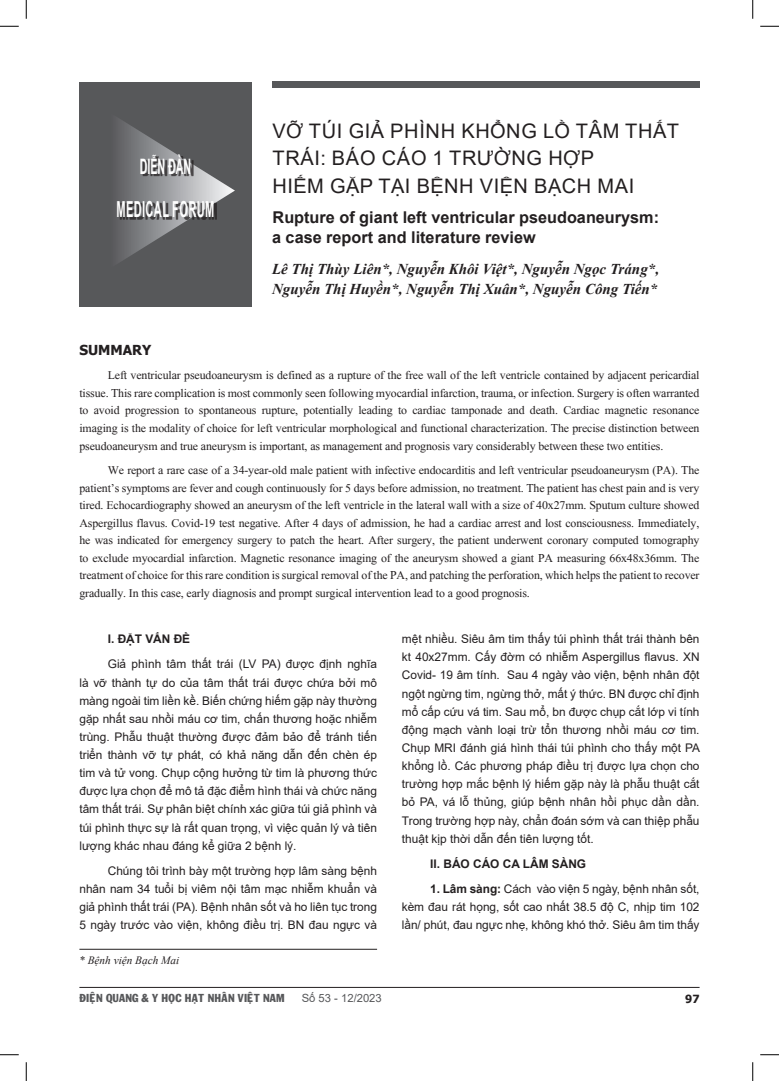
<style>
.page{position:relative;width:779px;height:1081px;background:#fff}
.page>*{position:absolute;margin:0;border:0;box-sizing:border-box;transform-origin:0 0}
.t1{font:700 22px "Arial";letter-spacing:.035em;color:#fff;scale:.5 1}
.t2{font:700 21.25px "Arial";color:#fff;scale:.5 1}
.titbai{font:20px/27.5px "Arial";letter-spacing:.035em;color:#231f20}
.titbai-2{font:700 16.25px "Arial";color:#231f20}
.titbai-3{font:italic 700 15px "Times New Roman";color:#231f20}
.t3{font:700 13.75px "Tahoma";color:#231f20}
.t4{font:11.88px/17.5px "SVN Times New Roman";letter-spacing:-.01em;color:#231f20;text-align:justify}
.t5{font:11.88px/18.1px "Arial";color:#231f20;text-align:justify}
.t6{font:700 11.88px "Arial";color:#231f20}
.t7{font:11.25px "VNI Franko";color:#57585a}
.t8{font:italic 11.25px "Times New Roman";color:#231f20}
.t9{font:11.25px "Arial";color:#57585a}
.t10{font:700 11.25px "Tahoma";color:#231f20}
.s1{font-weight:700}
</style>
<div class="page">
<hr style="left:79px;top:986px;width:620px;height:1px;background:#231f20">
<div style="left:272px;top:82px;width:428px;height:6px;background:#57585a"></div>
<div style="left:79px;top:82px;width:173px;height:225px;background:#57585a"></div>
<svg style="left:118px;top:119px;width:117px;height:143px"></svg>
<div style="left:142px;top:156px;width:52px;height:20px;background:#231f20;opacity:.75"></div>
<div style="left:119px;top:202px;width:98px;height:18px;background:#231f20;opacity:.75"></div>
<hr style="left:79px;top:948px;width:298px;height:1px;background:#231f20">
<svg style="left:0;top:25px;width:19px;height:2px"></svg>
<svg style="left:760px;top:25px;width:19px;height:2px"></svg>
<svg style="left:0;top:1054px;width:19px;height:1px"></svg>
<svg style="left:760px;top:1054px;width:19px;height:1px"></svg>
<svg style="left:25px;top:0;width:2px;height:19px"></svg>
<svg style="left:25px;top:1062px;width:2px;height:18px"></svg>
<svg style="left:752px;top:0;width:1px;height:19px"></svg>
<svg style="left:752px;top:1062px;width:1px;height:18px"></svg>
<p class="t2" style="left:140px;top:151px;width:104px">DIỄN ĐÀN</p>
<p class="t1" style="left:117px;top:193px;width:197px">MEDICAL FORUM</p>
<p class="titbai" style="left:272px;top:117px;width:408px">VỠ TÚI GIẢ PHÌNH KHỔNG LỒ TÂM THẤT<br>TRÁI: BÁO CÁO 1 TRƯỜNG HỢP</p>
<p class="titbai" style="left:272px;top:172px;width:364px">HIẾM GẶP TẠI BỆNH VIỆN BẠCH MAI</p>
<p class="titbai-2" style="left:272px;top:206px;width:388px">Rupture of giant left ventricular pseudoaneurysm:</p>
<p class="titbai-2" style="left:272px;top:226px;width:265px">a case report and literature review</p>
<p class="titbai-3" style="left:272px;top:258px;width:388px">Lê Thị Thùy Liên*, Nguyễn Khôi Việt*, Nguyễn Ngọc Tráng*,</p>
<p class="titbai-3" style="left:272px;top:278px;width:387px">Nguyễn Thị Huyền*, Nguyễn Thị Xuân*, Nguyễn Công Tiến*</p>
<p class="t3" style="left:79px;top:340px;width:74px">SUMMARY</p>
<p class="t4" style="left:79px;top:365px;width:622px;text-indent:28px">Left ventricular pseudoaneurysm is defined as a rupture of the free wall of the left ventricle contained by adjacent pericardial tissue. This rare complication is most commonly seen following myocardial infarction, trauma, or infection. Surgery is often warranted to avoid progression to spontaneous rupture, potentially leading to cardiac tamponade and death. Cardiac magnetic resonance imaging is the modality of choice for left ventricular morphological and functional characterization. The precise distinction between pseudoaneurysm and true aneurysm is important, as management and prognosis vary considerably between these two entities.</p>
<p class="t4" style="left:79px;top:460px;width:622px;text-indent:28px">We report a rare case of a 34-year-old male patient with infective endocarditis and left ventricular pseudoaneurysm (PA). The patient’s symptoms are fever and cough continuously for 5 days before admission, no treatment. The patient has chest pain and is very tired. Echocardiography showed an aneurysm of the left ventricle in the lateral wall with a size of 40x27mm. Sputum culture showed Aspergillus flavus. Covid-19 test negative. After 4 days of admission, he had a cardiac arrest and lost consciousness. Immediately, he was indicated for emergency surgery to patch the heart. After surgery, the patient underwent coronary computed tomography to exclude myocardial infarction. Magnetic resonance imaging of the aneurysm showed a giant PA measuring 66x48x36mm. The treatment of choice for this rare condition is surgical removal of the PA, and patching the perforation, which helps the patient to recover gradually. In this case, early diagnosis and prompt surgical intervention lead to a good prognosis.</p>
<p class="t6" style="left:108px;top:630px;width:84px">I. ĐẶT VẤN ĐỀ</p>
<p class="t5" style="left:79px;top:654px;width:299px;text-indent:28px">Giả phình tâm thất trái (LV PA) được định nghĩa là vỡ thành tự do của tâm thất trái được chứa bởi mô màng ngoài tim liền kề. Biến chứng hiếm gặp này thường gặp nhất sau nhồi máu cơ tim, chấn thương hoặc nhiễm trùng. Phẫu thuật thường được đảm bảo để tránh tiến triển thành vỡ tự phát, có khả năng dẫn đến chèn ép tim và tử vong. Chụp cộng hưởng từ tim là phương thức được lựa chọn để mô tả đặc điểm hình thái và chức năng tâm thất trái. Sự phân biệt chính xác giữa túi giả phình và túi phình thực sự là rất quan trọng, vì việc quản lý và tiên lượng khác nhau đáng kể giữa 2 bệnh lý.</p>
<p class="t5" style="left:79px;top:861px;width:299px;text-indent:28px">Chúng tôi trình bày một trường hợp lâm sàng bệnh nhân nam 34 tuổi bị viêm nội tâm mạc nhiễm khuẩn và giả phình thất trái (PA). Bệnh nhân sốt và ho liên tục trong 5 ngày trước vào viện, không điều trị. BN đau ngực và</p>
<p class="t8" style="left:79px;top:952px;width:101px">* Bệnh viện Bạch Mai</p>
<p class="t5" style="left:402px;top:629px;width:300px">mệt nhiều. Siêu âm tim thấy túi phình thất trái thành bên kt 40x27mm. Cấy đờm có nhiễm Aspergillus flavus. XN Covid- 19 âm tính. Sau 4 ngày vào viện, bệnh nhân đột ngột ngừng tim, ngừng thở, mất ý thức. BN được chỉ định mổ cấp cứu vá tim. Sau mổ, bn được chụp cắt lớp vi tính động mạch vành loại trừ tổn thương nhồi máu cơ tim.<br>Chụp MRI đánh giá hình thái túi phình cho thấy một PA khổng lồ. Các phương pháp điều trị được lựa chọn cho trường hợp mắc bệnh lý hiếm gặp này là phẫu thuật cắt bỏ PA, vá lỗ thủng, giúp bệnh nhân hồi phục dần dần.<br>Trong trường hợp này, chẩn đoán sớm và can thiệp phẫu thuật kịp thời dẫn đến tiên lượng tốt.</p>
<p class="t6" style="left:430px;top:855px;width:157px">II. BÁO CÁO CA LÂM SÀNG</p>
<p class="t5" style="left:402px;top:879px;width:299px;text-indent:28px"><span class="s1">1. Lâm sàng:</span> Cách vào viện 5 ngày, bệnh nhân sốt, kèm đau rát họng, sốt cao nhất 38.5 độ C, nhịp tim 102 lần/ phút, đau ngực nhẹ, không khó thở. Siêu âm tim thấy</p>
<p class="t7" style="left:79px;top:989px;width:207px">ÑIEÄN QUANG &amp; Y HOÏC HAÏT NHAÂN VIEÄT NAM</p>
<p class="t9" style="left:302px;top:990px;width:82px">Số 53 - 12/2023</p>
<p class="t10" style="left:685px;top:990px;width:16px">97</p>
</div>
